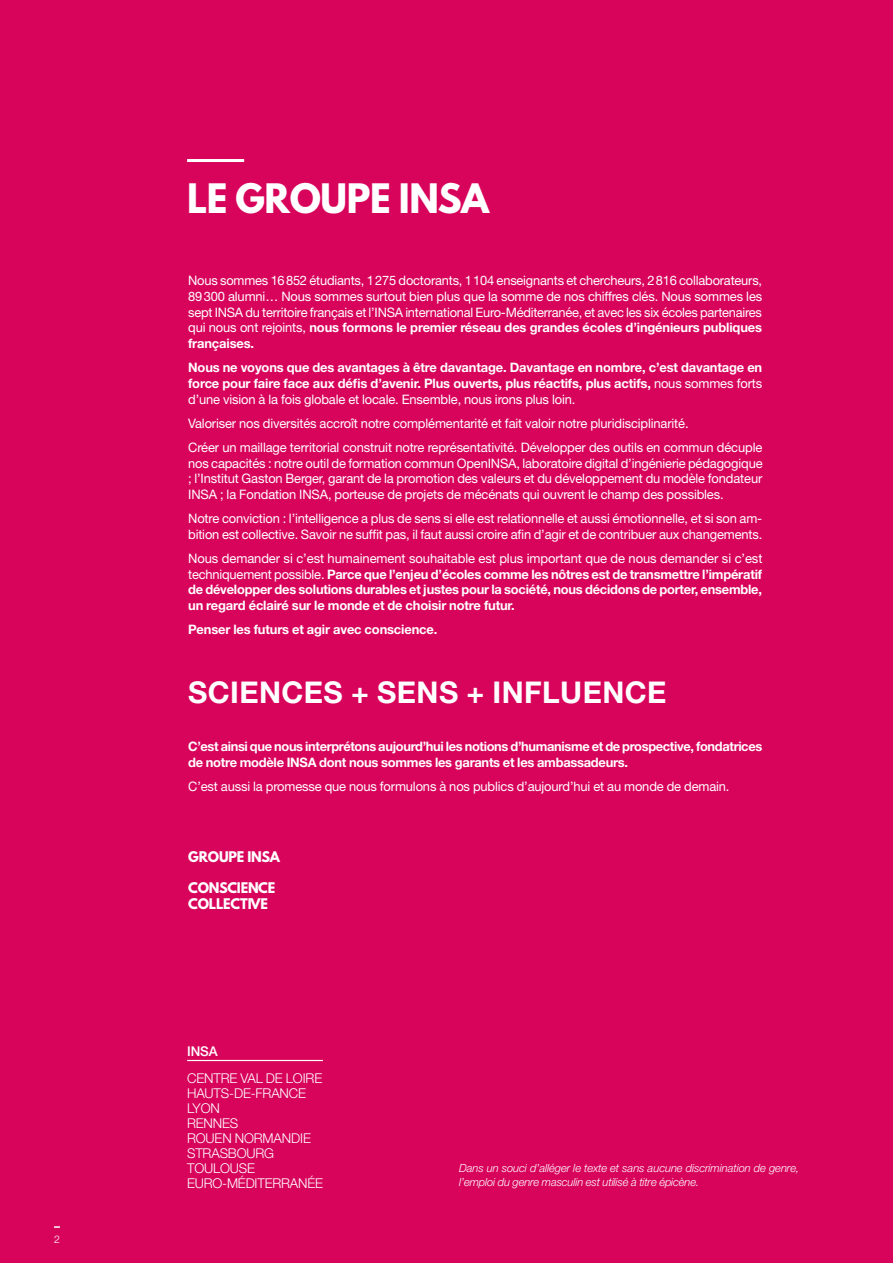
<style>
.page{position:relative;width:893px;height:1263px;background:#d8045c}
.page>*{position:absolute;margin:0;border:0;box-sizing:border-box;transform-origin:0 0}
.titres{font:700 36px "League Spartan";letter-spacing:-.01em;color:#fff}
.t1{font:700 30px "Helvetica Neue LT Std";letter-spacing:.015em;color:#fff}
.nvelle_charte_-_Text{font:300 13.5px "Helvetica Neue LT";letter-spacing:-.01em;color:#fff}
.nvelle_charte_-_Text-2{font:500 13.5px "Helvetica Neue LT";color:#fff}
.texte_de_base{font:13.05px/15.6px "Helvetica Neue LT Std";letter-spacing:-.01em;color:#fff;text-align:justify}
.texte_de_base-2{font:700 13.05px/15.6px "Helvetica Neue LT Std";letter-spacing:-.02em;color:#fff;text-align:justify}
.t2{font:700 13.05px "League Spartan";letter-spacing:-.01em;color:#fff}
.texte_de_base-3{font:italic 300 11.25px/13.5px "Helvetica Neue LT Std";letter-spacing:-.005em;color:#fff}
.Pagination{font:300 10.5px "Helvetica Neue LT";color:#fff}
.s1{font-weight:700}
.s2{font-weight:400}
</style>
<div class="page">
<hr style="left:187px;top:159px;width:57px;height:3px;background:#fff">
<hr style="left:187px;top:1060px;width:136px;height:1px;background:#fff">
<svg style="left:54px;top:1226px;width:6px;height:2px"></svg>
<p class="Pagination" style="left:54px;top:1232px;width:7px">2</p>
<p class="titres" style="left:187px;top:170px;width:304px">LE GROUPE INSA</p>
<p class="texte_de_base" style="left:188px;top:273px;width:576px">Nous sommes 16852 étudiants, 1275 doctorants, 1104 enseignants et chercheurs, 2816 collaborateurs, 89300 alumni… Nous sommes surtout bien plus que la somme de nos chiffres clés. Nous sommes les sept INSA du territoire français et l’INSA international Euro-Méditerranée, et avec les six écoles partenaires qui nous ont rejoints, <span class="s1">nous formons le premier réseau des grandes écoles d’ingénieurs publiques françaises.</span></p>
<p class="texte_de_base-2" style="left:188px;top:359px;width:576px">Nous ne voyons que des avantages à être davantage. Davantage en nombre, c’est davantage en force pour faire face aux défis d’avenir. Plus ouverts, plus réactifs, plus actifs, <span class="s2">nous sommes forts d’une vision à la fois globale et locale. Ensemble, nous irons plus loin.</span></p>
<p class="texte_de_base" style="left:188px;top:415px;width:502px">Valoriser nos diversités accroît notre complémentarité et fait valoir notre pluridisciplinarité.</p>
<p class="texte_de_base" style="left:188px;top:439px;width:576px">Créer un maillage territorial construit notre représentativité. Développer des outils en commun décuple nos capacités : notre outil de formation commun OpenINSA, laboratoire digital d’ingénierie pédagogique ; l’Institut Gaston Berger, garant de la promotion des valeurs et du développement du modèle fondateur INSA ; la Fondation INSA, porteuse de projets de mécénats qui ouvrent le champ des possibles.</p>
<p class="texte_de_base" style="left:188px;top:510px;width:576px">Notre conviction : l’intelligence a plus de sens si elle est relationnelle et aussi émotionnelle, et si son am&shy;bition est collective. Savoir ne suffit pas, il faut aussi croire afin d’agir et de contribuer aux changements.</p>
<p class="texte_de_base-2" style="left:188px;top:550px;width:576px"><span class="s2">Nous demander si c’est humainement souhaitable est plus important que de nous demander si c’est techniquement possible.</span> Parce que l’enjeu d’écoles comme les nôtres est de transmettre l’impératif de développer des solutions durables et justes pour la société, nous décidons de porter, ensemble, un regard éclairé sur le monde et de choisir notre futur.</p>
<p class="texte_de_base-2" style="left:188px;top:621px;width:251px">Penser les futurs et agir avec conscience.</p>
<p class="t1" style="left:188px;top:673px;width:480px">SCIENCES + SENS + INFLUENCE</p>
<p class="texte_de_base-2" style="left:188px;top:738px;width:576px">C’est ainsi que nous interprétons aujourd’hui les notions d’humanisme et de prospective, fondatrices de notre modèle INSA dont nous sommes les garants et les ambassadeurs.</p>
<p class="texte_de_base" style="left:188px;top:778px;width:543px">C’est aussi la promesse que nous formulons à nos publics d’aujourd’hui et au monde de demain.</p>
<p class="t2" style="left:188px;top:846px;width:93px">GROUPE INSA</p>
<p class="t2" style="left:188px;top:878px;width:89px">CONSCIENCE</p>
<p class="t2" style="left:188px;top:893px;width:81px">COLLECTIVE</p>
<p class="nvelle_charte_-_Text-2" style="left:187px;top:1043px;width:32px">INSA</p>
<p class="nvelle_charte_-_Text" style="left:187px;top:1070px;width:137px">CENTRE VAL DE LOIRE</p>
<p class="nvelle_charte_-_Text" style="left:187px;top:1085px;width:121px">HAUTS-DE-FRANCE</p>
<p class="nvelle_charte_-_Text" style="left:187px;top:1100px;width:34px">LYON</p>
<p class="nvelle_charte_-_Text" style="left:187px;top:1115px;width:53px">RENNES</p>
<p class="nvelle_charte_-_Text" style="left:187px;top:1130px;width:125px">ROUEN NORMANDIE</p>
<p class="nvelle_charte_-_Text" style="left:187px;top:1145px;width:89px">STRASBOURG</p>
<p class="nvelle_charte_-_Text" style="left:187px;top:1160px;width:70px">TOULOUSE</p>
<p class="nvelle_charte_-_Text" style="left:187px;top:1175px;width:137px">EURO-MÉDITERRANÉE</p>
<p class="texte_de_base-3" style="left:459px;top:1161px;width:341px">Dans un souci d’alléger le texte et sans aucune discrimination de genre, l’emploi du genre masculin est utilisé à titre épicène.</p>
</div>
